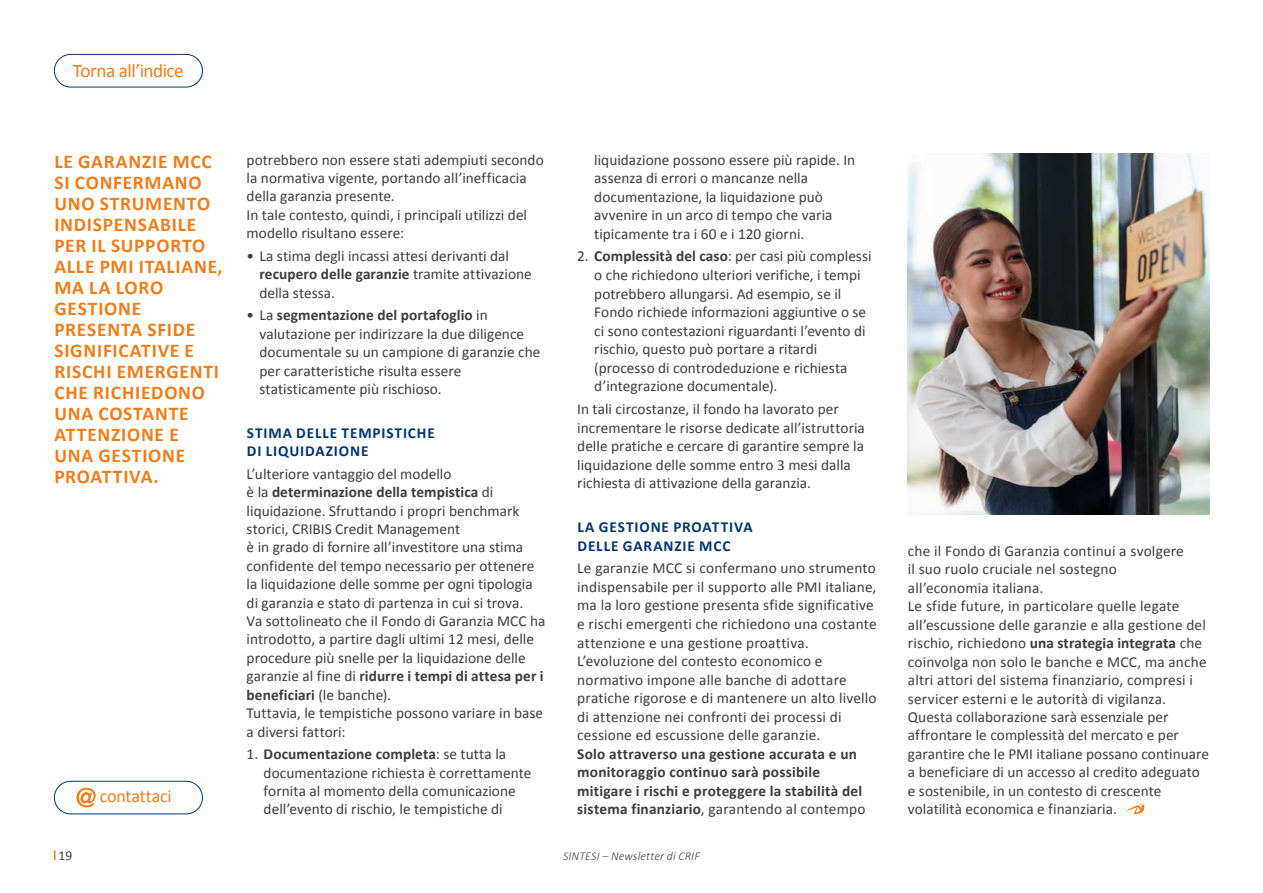
<style>
.page{position:relative;width:1263px;height:893px;background:#fff}
.page>*{position:absolute;margin:0;border:0;box-sizing:border-box;transform-origin:0 0}
.t1{font:700 19.5px/21px "Calibri";letter-spacing:.04em;color:#ef7d1b}
.t2{font:19.2px "Calibri";letter-spacing:-.03em;color:#ef7d1b}
.t3{font:18px "Calibri";letter-spacing:-.015em;color:#ef7d1b}
.t4{font:15.3px/18.5px "Calibri";letter-spacing:.005em;color:#3c3c3b}
.t5{font:700 15.3px/18.6px "Calibri";letter-spacing:.015em;color:#3c3c3b}
.t6{font:700 15.3px/18.3px "Calibri";letter-spacing:.055em;color:#003671}
.t7{font:13.5px "Calibri";color:#3c3c3b}
.t8{font:italic 300 12px "Calibri";letter-spacing:.01em;color:#3c3c3b}
.s1{font-weight:700}
.s2{font-weight:400}
</style>
<div class="page">
<div style="left:54px;top:54px;width:149px;height:33px;border:1px solid #003671;border-radius:16px"></div>
<svg style="left:54px;top:850px;width:2px;height:10px"></svg>
<svg style="left:1125px;top:802px;width:21px;height:12px"></svg>
<div style="left:54px;top:781px;width:149px;height:33px;border:1px solid #003671;border-radius:16px"></div>
<svg style="left:76px;top:788px;width:20px;height:19px"></svg>
<img style="left:908px;top:153px;width:301px;height:361px">
<p class="t2" style="left:73px;top:59px;width:112px">Torna all’indice</p>
<p class="t1" style="left:54px;top:150px;width:170px">LE GARANZIE MCC<br>SI CONFERMANO<br>UNO STRUMENTO<br>INDISPENSABILE<br>PER IL SUPPORTO<br>ALLE PMI ITALIANE,<br>MA LA LORO<br>GESTIONE<br>PRESENTA SFIDE<br>SIGNIFICATIVE E<br>RISCHI EMERGENTI<br>CHE RICHIEDONO<br>UNA COSTANTE<br>ATTENZIONE E<br>UNA GESTIONE<br>PROATTIVA.</p>
<p class="t3" style="left:100px;top:785px;width:73px">contattaci</p>
<p class="t4" style="left:247px;top:149px;width:299px">potrebbero non essere stati adempiuti secondo la normativa vigente, portando all’inefficacia della garanzia presente.<br>In tale contesto, quindi, i principali utilizzi del modello risultano essere:</p>
<p class="t4" style="left:259px;top:246px;width:274px;text-indent:-13px">• La stima degli incassi attesi derivanti dal <span class="s1">recupero delle garanzie</span> tramite attivazione della stessa.</p>
<p class="t4" style="left:259px;top:305px;width:282px;text-indent:-13px">• La <span class="s1">segmentazione del portafoglio</span> in valutazione per indirizzare la due diligence documentale su un campione di garanzie che per caratteristiche risulta essere statisticamente più rischioso.</p>
<p class="t6" style="left:247px;top:423px;width:189px">STIMA DELLE TEMPISTICHE<br>DI LIQUIDAZIONE</p>
<p class="t4" style="left:247px;top:464px;width:300px">L’ulteriore vantaggio del modello<br>è la <span class="s1">determinazione della tempistica</span> di liquidazione. Sfruttando i propri benchmark storici, CRIBIS Credit Management<br>è in grado di fornire all’investitore una stima confidente del tempo necessario per ottenere la liquidazione delle somme per ogni tipologia di garanzia e stato di partenza in cui si trova.<br>Va sottolineato che il Fondo di Garanzia MCC ha introdotto, a partire dagli ultimi 12 mesi, delle procedure più snelle per la liquidazione delle garanzie al fine di <span class="s1">ridurre i tempi di attesa per i beneficiari</span> (le banche).<br>Tuttavia, le tempistiche possono variare in base a diversi fattori:</p>
<p class="t4" style="left:264px;top:744px;width:269px;text-indent:-17px">1. <span class="s1">Documentazione completa</span>: se tutta la documentazione richiesta è correttamente fornita al momento della comunicazione dell’evento di rischio, le tempistiche di</p>
<p class="t4" style="left:594px;top:149px;width:262px">liquidazione possono essere più rapide. In assenza di errori o mancanze nella documentazione, la liquidazione può avvenire in un arco di tempo che varia tipicamente tra i 60 e i 120 giorni.</p>
<p class="t4" style="left:594px;top:246px;width:279px;text-indent:-17px">2. <span class="s1">Complessità del caso</span>: per casi più complessi o che richiedono ulteriori verifiche, i tempi potrebbero allungarsi. Ad esempio, se il Fondo richiede informazioni aggiuntive o se ci sono contestazioni riguardanti l’evento di rischio, questo può portare a ritardi (processo di controdeduzione e richiesta d’integrazione documentale).</p>
<p class="t4" style="left:577px;top:399px;width:289px">In tali circostanze, il fondo ha lavorato per incrementare le risorse dedicate all’istruttoria delle pratiche e cercare di garantire sempre la liquidazione delle somme entro 3 mesi dalla richiesta di attivazione della garanzia.</p>
<p class="t6" style="left:577px;top:517px;width:177px">LA GESTIONE PROATTIVA<br>DELLE GARANZIE MCC</p>
<p class="t4" style="left:577px;top:558px;width:301px">Le garanzie MCC si confermano uno strumento indispensabile per il supporto alle PMI italiane, ma la loro gestione presenta sfide significative e rischi emergenti che richiedono una costante attenzione e una gestione proattiva.<br>L’evoluzione del contesto economico e normativo impone alle banche di adottare pratiche rigorose e di mantenere un alto livello di attenzione nei confronti dei processi di cessione ed escussione delle garanzie.</p>
<p class="t5" style="left:577px;top:744px;width:290px">Solo attraverso una gestione accurata e un monitoraggio continuo sarà possibile mitigare i rischi e proteggere la stabilità del sistema finanziario<span class="s2">, garantendo al contempo</span></p>
<p class="t7" style="left:59px;top:847px;width:15px">19</p>
<p class="t8" style="left:563px;top:848px;width:138px">SINTESI – Newsletter di CRIF</p>
<p class="t4" style="left:908px;top:541px;width:303px">che il Fondo di Garanzia continui a svolgere<br>il suo ruolo cruciale nel sostegno<br>all’economia italiana.<br>Le sfide future, in particolare quelle legate all’escussione delle garanzie e alla gestione del rischio, richiedono <span class="s1">una strategia integrata</span> che coinvolga non solo le banche e MCC, ma anche altri attori del sistema finanziario, compresi i servicer esterni e le autorità di vigilanza.<br>Questa collaborazione sarà essenziale per affrontare le complessità del mercato e per garantire che le PMI italiane possano continuare a beneficiare di un accesso al credito adeguato e sostenibile, in un contesto di crescente volatilità economica e finanziaria.</p>
</div>
